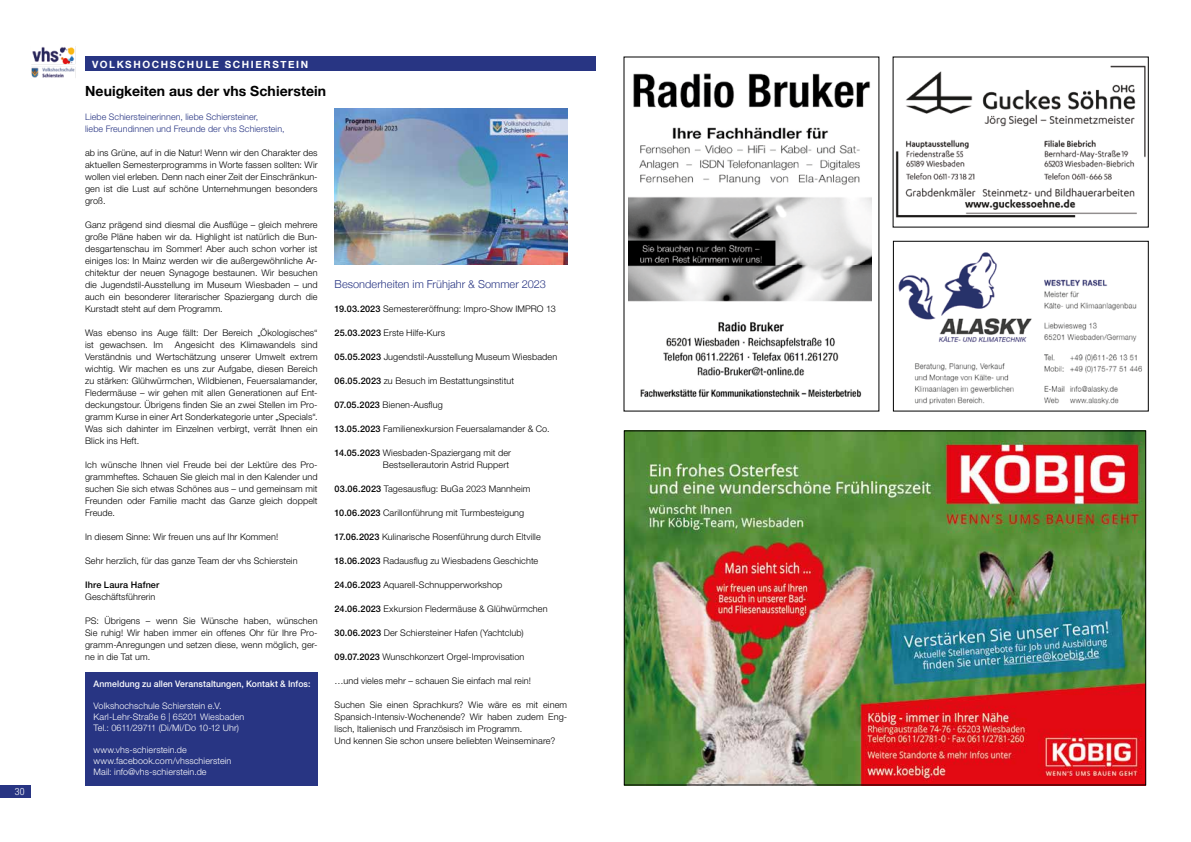
<style>
.page{position:relative;width:1191px;height:842px;background:#fff}
.page>*{position:absolute;margin:0;border:0;box-sizing:border-box;transform-origin:0 0}
.t1{font:700 14px "Helvetica Neue";letter-spacing:.005em;color:#000}
.t2{font:300 11px "Helvetica Neue";letter-spacing:.005em;color:#283583}
.t3{font:700 10px "Helvetica Neue";letter-spacing:.16em;color:#fff}
.t4{font:300 condensed 10px "Helvetica Neue LT Std";color:#fff}
.t5{font:300 9.1px/12px "Helvetica Neue LT Std";letter-spacing:.01em;color:#000;text-align:justify}
.t6{font:500 9.1px "Helvetica Neue LT Std";letter-spacing:.01em;color:#000}
.t7{font:300 9px/11px "Helvetica Neue LT Std";letter-spacing:.01em;color:#fff}
.t8{font:300 9px/12px "Helvetica Neue LT Std";letter-spacing:.01em;color:#283583}
.t9{font:500 9px "Helvetica Neue LT Std";letter-spacing:.01em;color:#fff;scale:.96 1}
.s1{font-weight:500}
</style>
<div class="page">
<div style="left:0;top:785px;width:30px;height:13px;background:#283583"></div>
<div style="left:85px;top:56px;width:510px;height:15px;background:#283583"></div>
<img style="left:31px;top:47px;width:45px;height:31px">
<img style="left:898px;top:252px;width:244px;height:153px">
<div style="left:893px;top:241px;width:255px;height:170px;border:1px solid #000"></div>
<img style="left:628px;top:73px;width:244px;height:325px">
<img style="left:334px;top:108px;width:233px;height:156px">
<div style="left:85px;top:672px;width:232px;height:113px;background:#283583"></div>
<img style="left:626px;top:433px;width:517px;height:350px">
<img style="left:895px;top:65px;width:251px;height:153px">
<p class="t4" style="left:15px;top:786px;width:11px">30</p>
<p class="t3" style="left:92px;top:56px;width:217px">VOLKSHOCHSCHULE SCHIERSTEIN</p>
<h1 class="t1" style="left:85px;top:80px;width:242px">Neuigkeiten aus der vhs Schierstein</h1>
<p class="t8" style="left:85px;top:111px;width:201px">Liebe Schiersteinerinnen, liebe Schiersteiner,<br>liebe Freundinnen und Freunde der vhs Schierstein,</p>
<p class="t5" style="left:85px;top:147px;width:234px">ab ins Grüne, auf in die Natur! Wenn wir den Charakter des aktuellen Semesterprogramms in Worte fassen sollten: Wir wollen viel erleben. Denn nach einer Zeit der Einschränkun&shy;gen ist die Lust auf schöne Unternehmungen besonders groß.</p>
<p class="t5" style="left:85px;top:219px;width:234px">Ganz prägend sind diesmal die Ausflüge – gleich mehrere große Pläne haben wir da. Highlight ist natürlich die Bun&shy;desgartenschau im Sommer! Aber auch schon vorher ist einiges los: In Mainz werden wir die außergewöhnliche Ar&shy;chitektur der neuen Synagoge bestaunen. Wir besuchen die Jugendstil-Ausstellung im Museum Wiesbaden – und auch ein besonderer literarischer Spaziergang durch die Kurstadt steht auf dem Programm.</p>
<p class="t5" style="left:85px;top:327px;width:234px">Was ebenso ins Auge fällt: Der Bereich „Ökologisches“ ist gewachsen. Im</p>
<p class="t5" style="left:85px;top:339px;width:234px;text-indent:90px">Angesicht des Klimawandels sind Verständnis und Wertschätzung unserer Umwelt extrem wichtig. Wir machen es uns zur Aufgabe, diesen Bereich zu stärken: Glühwürmchen, Wildbienen, Feuersalamander, Fledermäuse – wir gehen mit allen Generationen auf Ent&shy;deckungstour. Übrigens finden Sie an zwei Stellen im Pro&shy;gramm Kurse in einer Art Sonderkategorie unter „Specials“.<br>Was sich dahinter im Einzelnen verbirgt, verrät Ihnen ein Blick ins Heft.</p>
<p class="t5" style="left:85px;top:459px;width:234px">Ich wünsche Ihnen viel Freude bei der Lektüre des Pro&shy;grammheftes. Schauen Sie gleich mal in den Kalender und suchen Sie sich etwas Schönes aus – und gemeinsam mit Freunden oder Familie macht das Ganze gleich doppelt Freude.</p>
<p class="t5" style="left:85px;top:531px;width:195px">In diesem Sinne: Wir freuen uns auf Ihr Kommen!</p>
<p class="t5" style="left:85px;top:555px;width:214px">Sehr herzlich, für das ganze Team der vhs Schierstein</p>
<p class="t6" style="left:85px;top:579px;width:76px">Ihre Laura Hafner</p>
<p class="t5" style="left:85px;top:591px;width:72px">Geschäftsführerin</p>
<p class="t5" style="left:85px;top:615px;width:234px">PS: Übrigens – wenn Sie Wünsche haben, wünschen Sie ruhig! Wir haben immer ein offenes Ohr für Ihre Pro&shy;gramm-Anregungen und setzen diese, wenn möglich, ger&shy;ne in die Tat um.</p>
<p class="t9" style="left:94px;top:679px;width:227px">Anmeldung zu allen Veranstaltungen, Kontakt &amp; Infos:</p>
<p class="t7" style="left:94px;top:700px;width:152px">Volkshochschule Schierstein e.V.<br>Karl-Lehr-Straße 6 | 65201 Wiesbaden<br>Tel.: 0611/29711 (Di/Mi/Do 10-12 Uhr)</p>
<p class="t7" style="left:94px;top:744px;width:139px">www.vhs-schierstein.de www.facebook.com/vhsschierstein<br>Mail: info@vhs-schierstein.de</p>
<p class="t2" style="left:334px;top:275px;width:213px">Besonderheiten im Frühjahr &amp; Sommer 2023</p>
<p class="t5" style="left:334px;top:303px;width:223px"><span class="s1">19.03.2023</span> Semestereröffnung: Impro-Show IMPRO 13</p>
<p class="t5" style="left:334px;top:327px;width:112px"><span class="s1">25.03.2023</span> Erste Hilfe-Kurs</p>
<p class="t5" style="left:334px;top:351px;width:224px"><span class="s1">05.05.2023</span> Jugendstil-Ausstellung Museum Wiesbaden</p>
<p class="t5" style="left:334px;top:375px;width:181px"><span class="s1">06.05.2023</span> zu Besuch im Bestattungsinstitut</p>
<p class="t5" style="left:334px;top:399px;width:110px"><span class="s1">07.05.2023</span> Bienen-Ausflug</p>
<p class="t5" style="left:334px;top:423px;width:217px"><span class="s1">13.05.2023</span> Familienexkursion Feuersalamander &amp; Co.</p>
<p class="t5" style="left:334px;top:447px;width:178px;text-align:right"><span class="s1">14.05.2023</span> Wiesbaden-Spaziergang mit der<br>Bestsellerautorin Astrid Ruppert</p>
<p class="t5" style="left:334px;top:483px;width:197px"><span class="s1">03.06.2023</span> Tagesausflug: BuGa 2023 Mannheim</p>
<p class="t5" style="left:334px;top:507px;width:191px"><span class="s1">10.06.2023</span> Carillonführung mit Turmbesteigung</p>
<p class="t5" style="left:334px;top:531px;width:208px"><span class="s1">17.06.2023</span> Kulinarische Rosenführung durch Eltville</p>
<p class="t5" style="left:334px;top:555px;width:205px"><span class="s1">18.06.2023</span> Radausflug zu Wiesbadens Geschichte</p>
<p class="t5" style="left:334px;top:579px;width:169px"><span class="s1">24.06.2023</span> Aquarell-Schnupperworkshop</p>
<p class="t5" style="left:334px;top:603px;width:214px"><span class="s1">24.06.2023</span> Exkursion Fledermäuse &amp; Glühwürmchen</p>
<p class="t5" style="left:334px;top:627px;width:190px"><span class="s1">30.06.2023</span> Der Schiersteiner Hafen (Yachtclub)</p>
<p class="t5" style="left:334px;top:651px;width:191px"><span class="s1">09.07.2023</span> Wunschkonzert Orgel-Improvisation</p>
<p class="t5" style="left:334px;top:675px;width:198px">…und vieles mehr – schauen Sie einfach mal rein!</p>
<p class="t5" style="left:334px;top:699px;width:234px;text-align:left">Suchen Sie einen Sprachkurs? Wie wäre es mit einem Spansich-Intensiv-Wochenende? Wir haben zudem Eng&shy;lisch, Italienisch und Französisch im Programm.<br>Und kennen Sie schon unsere beliebten Weinseminare?</p>
</div>
